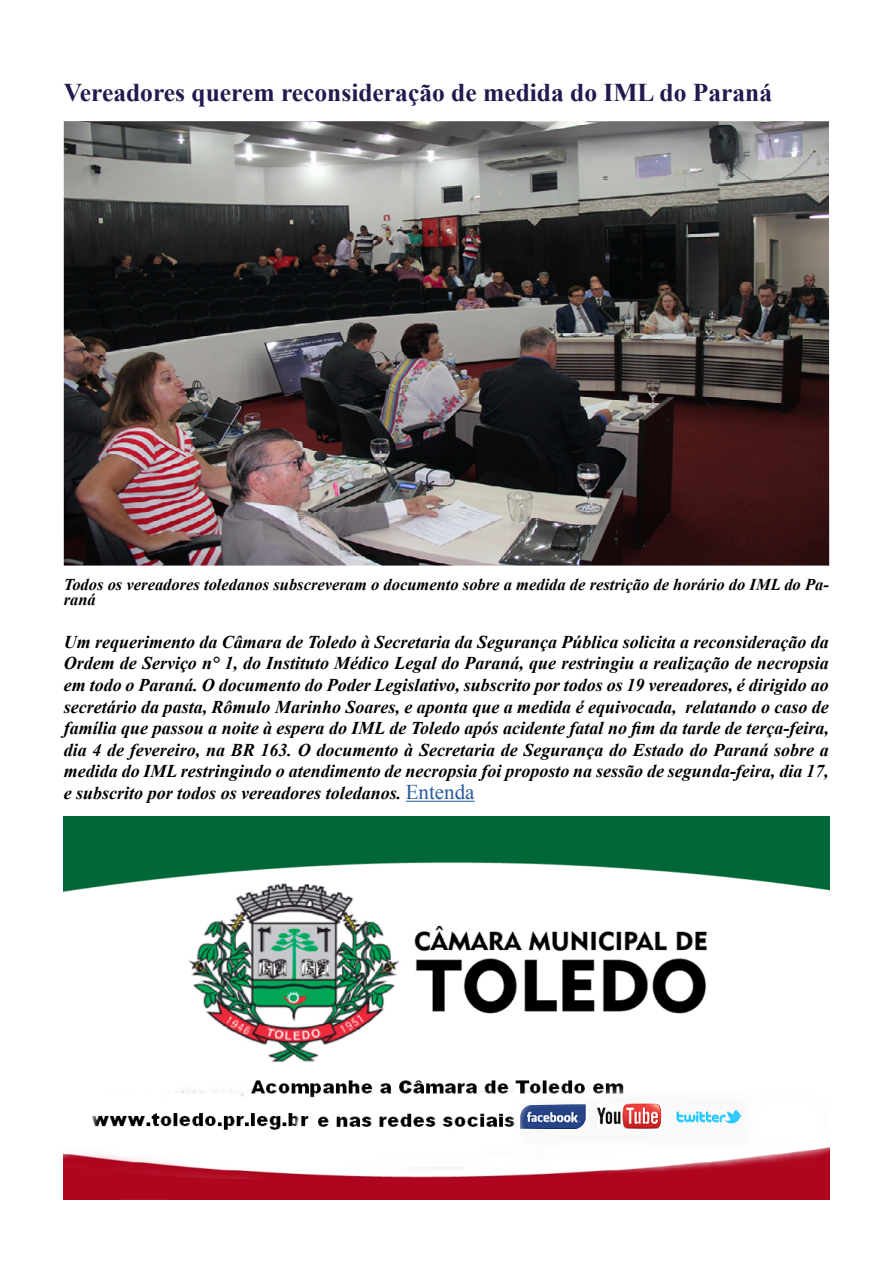
<style>
.page{position:relative;width:893px;height:1263px;background:#fff}
.page>*{position:absolute;margin:0;border:0;box-sizing:border-box;transform-origin:0 0}
.t1{font:700 25.5px "Times New Roman";color:#221a4e}
.t2{font:italic 700 18px/21.6px "Times New Roman";color:#000;text-align:justify}
.t3{font:italic 700 16.5px/15px "Times New Roman";color:#000}
.s1{font-weight:400;font-style:normal;font-size:21px;color:#275b9b}
</style>
<div class="page">
<img style="left:64px;top:816px;width:765px;height:383px">
<img style="left:64px;top:121px;width:765px;height:445px">
<hr style="left:406px;top:801px;width:69px;height:1px;background:#275b9b">
<h1 class="t1" style="left:64px;top:74px;width:710px">Vereadores querem reconsideração de medida do IML do Paraná</h1>
<p class="t3" style="left:64px;top:576px;width:767px">Todos os vereadores toledanos subscreveram o documento sobre a medida de restrição de horário do IML do Pa&shy;raná</p>
<p class="t2" style="left:64px;top:630px;width:767px">Um requerimento da Câmara de Toledo à Secretaria da Segurança Pública solicita a reconsideração da Ordem de Serviço n° 1, do Instituto Médico Legal do Paraná, que restringiu a realização de necropsia em todo o Paraná. O documento do Poder Legislativo, subscrito por todos os 19 vereadores, é dirigido ao secretário da pasta, Rômulo Marinho Soares, e aponta que a medida é equivocada, relatando o caso de família que passou a noite à espera do IML de Toledo após acidente fatal no fim da tarde de terça-feira, dia 4 de fevereiro, na BR 163. O documento à Secretaria de Segurança do Estado do Paraná sobre a medida do IML restringindo o atendimento de necropsia foi proposto na sessão de segunda-feira, dia 17, e subscrito por todos os vereadores toledanos. <span class="s1">Entenda</span></p>
</div>
